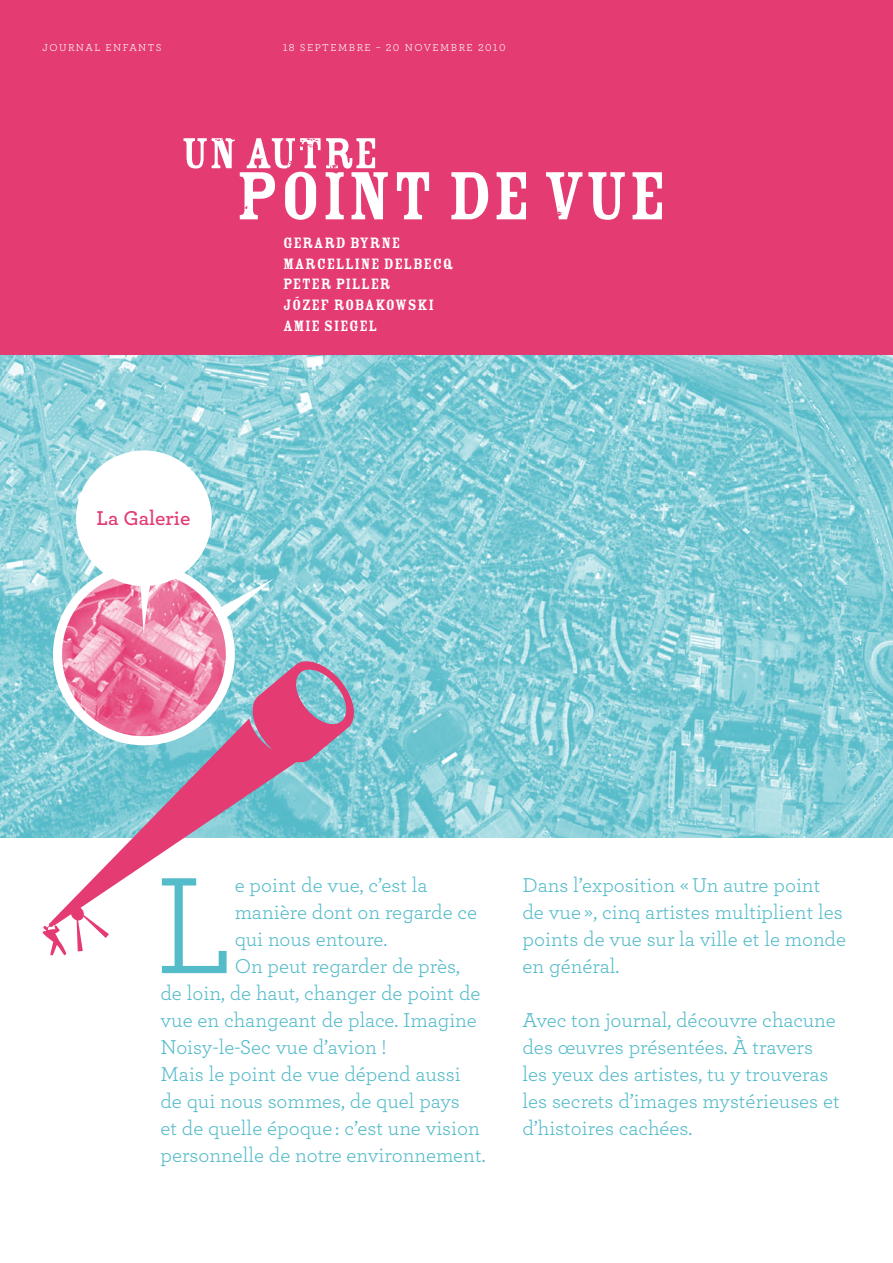
<style>
.page{position:relative;width:893px;height:1263px;background:#fff}
.page>*{position:absolute;margin:0;border:0;box-sizing:border-box;transform-origin:0 0}
.t1{font:144.15px "Archer";color:#54bbc9}
.t2{font:21px/27px "Archer";color:#54bbc9}
.t3{font:600 21px "Archer";color:#e43b73}
.t4{font:16.5px/20.9px "Rosewood Std Fill";letter-spacing:.035em;color:#fff}
.t5{font:10.5px "Archer";letter-spacing:.135em;color:#fff}
</style>
<div class="page">
<img style="left:0;top:355px;width:893px;height:482px">
<div style="left:0;top:0;width:893px;height:355px;background:#e43b73"></div>
<img style="left:183px;top:138px;width:479px;height:82px">
<img style="left:57px;top:577px;width:173px;height:79px">
<div style="left:81px;top:455px;width:126px;height:127px;background:#fff;border-radius:50%"></div>
<div style="left:76px;top:450px;width:136px;height:136px;border:9px solid #fff;border-radius:50%"></div>
<svg style="left:219px;top:579px;width:55px;height:39px"></svg>
<svg style="left:140px;top:576px;width:12px;height:57px"></svg>
<svg style="left:42px;top:656px;width:316px;height:299px"></svg>
<p class="t5" style="left:43px;top:40px;width:43px">journal</p>
<p class="t5" style="left:106px;top:40px;width:56px">enfants</p>
<p class="t5" style="left:283px;top:40px;width:224px">18 septembre – 20 novembre 2010</p>
<p class="t3" style="left:97px;top:502px;width:95px">La Galerie</p>
<p class="t4" style="left:283px;top:232px;width:172px">GERARD BYRNE<br>MARCELLINE DELBECQ<br>PETER PILLER<br>JÓZEF ROBAKOWSKI<br>AMIE SIEGEL</p>
<h1 class="t1" style="left:154px;top:826px;width:82px">L</h1>
<p class="t2" style="left:235px;top:871px;width:194px">e point de vue, c’est la</p>
<p class="t2" style="left:235px;top:898px;width:244px">manière dont on regarde ce</p>
<p class="t2" style="left:235px;top:925px;width:154px">qui nous entoure.</p>
<p class="t2" style="left:235px;top:952px;width:227px">On peut regarder de près,</p>
<p class="t2" style="left:160px;top:979px;width:322px">de loin, de haut, changer de point de</p>
<p class="t2" style="left:160px;top:1006px;width:318px">vue en changeant de place. Imagine</p>
<p class="t2" style="left:160px;top:1033px;width:228px">Noisy-le-Sec vue d’avion !</p>
<p class="t2" style="left:160px;top:1060px;width:302px">Mais le point de vue dépend aussi</p>
<p class="t2" style="left:160px;top:1087px;width:301px">de qui nous sommes, de quel pays</p>
<p class="t2" style="left:160px;top:1114px;width:321px">et de quelle époque : c’est une vision</p>
<p class="t2" style="left:160px;top:1141px;width:327px">personnelle de notre environnement.</p>
<p class="t2" style="left:522px;top:871px;width:325px">Dans l’exposition « Un autre point de vue », cinq artistes multiplient les points de vue sur la ville et le monde en général.</p>
<p class="t2" style="left:522px;top:1006px;width:319px">Avec ton journal, découvre chacune des œuvres présentées. À travers les yeux des artistes, tu y trouveras les secrets d’images mystérieuses et d’histoires cachées.</p>
</div>
